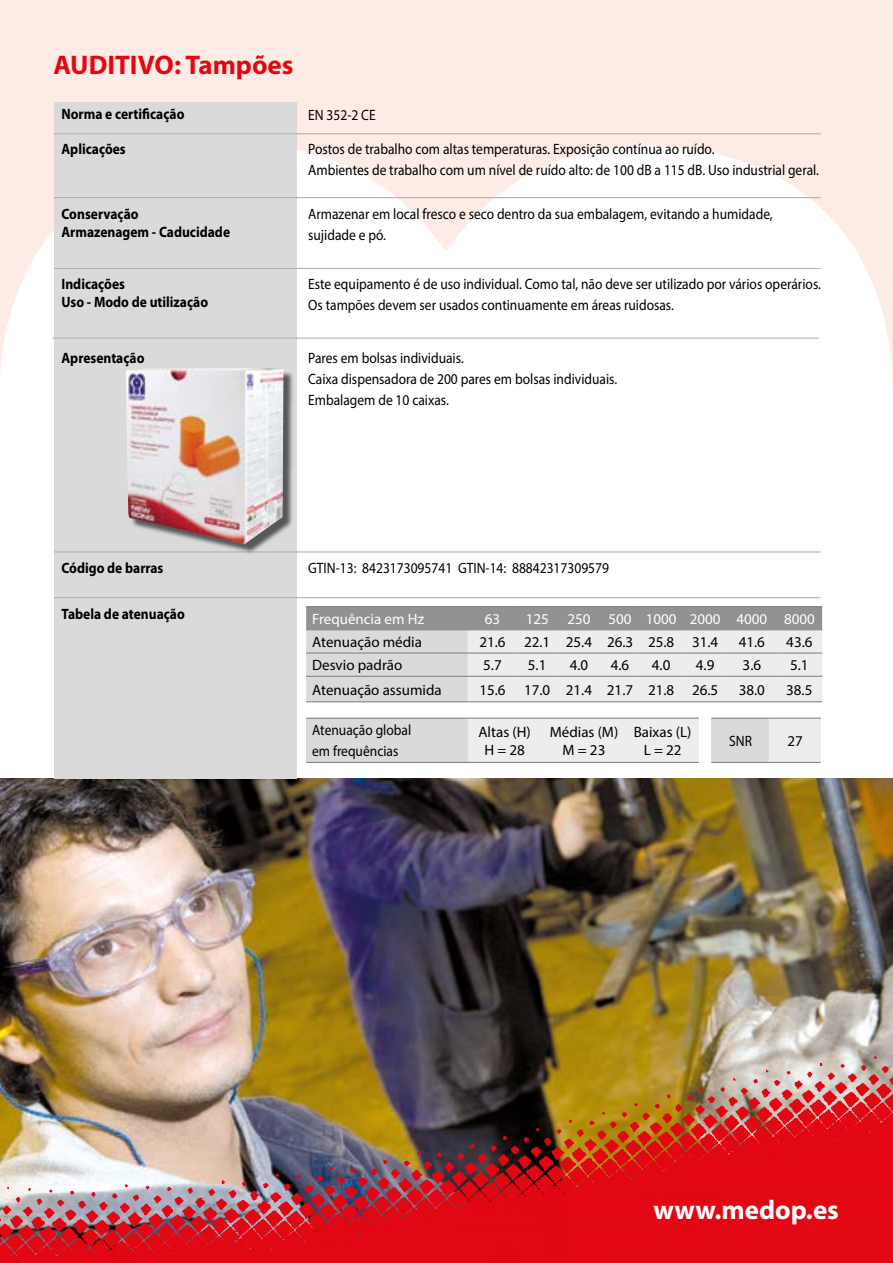
<style>
.page{position:relative;width:893px;height:1263px;background:#fff}
.page>*{position:absolute;margin:0;border:0;box-sizing:border-box;transform-origin:0 0}
.t1{font:700 27px "Myriad Pro";color:#e30613}
.t2{font:700 27px "Myriad Pro";color:#fff}
.t3{font:15px/21px "Myriad Pro";color:#000;scale:.9 1}
.t4{font:15px/18px "Myriad Pro";color:#000;text-align:center}
.t5{font:700 15px/18px "Myriad Pro";color:#000;scale:.9 1}
.t6{font:15px "Myriad Pro";color:#fff}
</style>
<div class="page">
<img style="left:0;top:778px;width:893px;height:278px">
<img style="left:0;top:1056px;width:893px;height:207px">
<svg style="left:0;top:0;width:893px;height:392px;fill:#fdece5"></svg>
<div style="left:54px;top:102px;width:242px;height:676px;background:#dadada"></div>
<hr style="left:54px;top:597px;width:767px;height:1px;background:#b3b2b2">
<hr style="left:54px;top:551px;width:767px;height:1px;background:#b3b2b2">
<hr style="left:52px;top:338px;width:767px;height:1px;background:#b3b2b2">
<hr style="left:54px;top:197px;width:767px;height:1px;background:#b3b2b2">
<hr style="left:54px;top:268px;width:767px;height:1px;background:#b3b2b2">
<hr style="left:54px;top:133px;width:767px;height:1px;background:#b3b2b2">
<div style="left:128px;top:370px;width:165px;height:183px;background:#000;opacity:.6"></div>
<img style="left:126px;top:368px;width:157px;height:176px">
<svg style="left:306px;top:607px;width:516px;height:94px;background:#d1d1d1"></svg>
<hr style="left:306px;top:606px;width:162px;height:1px;background:#878787">
<hr style="left:468px;top:606px;width:49px;height:1px;background:#878787">
<hr style="left:517px;top:606px;width:40px;height:1px;background:#878787">
<hr style="left:557px;top:606px;width:44px;height:1px;background:#878787">
<hr style="left:601px;top:606px;width:38px;height:1px;background:#878787">
<hr style="left:639px;top:606px;width:44px;height:1px;background:#878787">
<hr style="left:683px;top:606px;width:44px;height:1px;background:#878787">
<hr style="left:727px;top:606px;width:50px;height:1px;background:#878787">
<hr style="left:777px;top:606px;width:45px;height:1px;background:#878787">
<hr style="left:306px;top:629px;width:162px;height:1px;background:#878787">
<hr style="left:468px;top:629px;width:49px;height:1px;background:#878787">
<hr style="left:517px;top:629px;width:40px;height:1px;background:#878787">
<hr style="left:557px;top:629px;width:44px;height:1px;background:#878787">
<hr style="left:601px;top:629px;width:38px;height:1px;background:#878787">
<hr style="left:639px;top:629px;width:44px;height:1px;background:#878787">
<hr style="left:683px;top:629px;width:44px;height:1px;background:#878787">
<hr style="left:727px;top:629px;width:50px;height:1px;background:#878787">
<hr style="left:777px;top:629px;width:45px;height:1px;background:#878787">
<hr style="left:306px;top:652px;width:162px;height:2px;background:#878787">
<hr style="left:468px;top:652px;width:49px;height:2px;background:#878787">
<hr style="left:517px;top:652px;width:40px;height:2px;background:#878787">
<hr style="left:557px;top:652px;width:44px;height:2px;background:#878787">
<hr style="left:601px;top:652px;width:38px;height:2px;background:#878787">
<hr style="left:639px;top:652px;width:44px;height:2px;background:#878787">
<hr style="left:683px;top:652px;width:44px;height:2px;background:#878787">
<hr style="left:727px;top:652px;width:50px;height:2px;background:#878787">
<hr style="left:777px;top:652px;width:45px;height:2px;background:#878787">
<hr style="left:306px;top:676px;width:162px;height:1px;background:#878787">
<hr style="left:468px;top:676px;width:49px;height:1px;background:#878787">
<hr style="left:517px;top:676px;width:40px;height:1px;background:#878787">
<hr style="left:557px;top:676px;width:44px;height:1px;background:#878787">
<hr style="left:601px;top:676px;width:38px;height:1px;background:#878787">
<hr style="left:639px;top:676px;width:44px;height:1px;background:#878787">
<hr style="left:683px;top:676px;width:44px;height:1px;background:#878787">
<hr style="left:727px;top:676px;width:50px;height:1px;background:#878787">
<hr style="left:777px;top:676px;width:45px;height:1px;background:#878787">
<hr style="left:306px;top:701px;width:162px;height:1px;background:#878787">
<hr style="left:468px;top:701px;width:49px;height:1px;background:#878787">
<hr style="left:517px;top:701px;width:40px;height:1px;background:#878787">
<hr style="left:557px;top:701px;width:44px;height:1px;background:#878787">
<hr style="left:601px;top:701px;width:38px;height:1px;background:#878787">
<hr style="left:639px;top:701px;width:44px;height:1px;background:#878787">
<hr style="left:683px;top:701px;width:44px;height:1px;background:#878787">
<hr style="left:727px;top:701px;width:50px;height:1px;background:#878787">
<hr style="left:777px;top:701px;width:45px;height:1px;background:#878787">
<div style="left:306px;top:718px;width:162px;height:44px;background:#dadada"></div>
<div style="left:468px;top:719px;width:231px;height:43px;background:#ededed"></div>
<hr style="left:306px;top:718px;width:162px;height:1px;background:#878787">
<hr style="left:468px;top:718px;width:73px;height:1px;background:#878787">
<hr style="left:541px;top:718px;width:85px;height:1px;background:#878787">
<hr style="left:626px;top:718px;width:73px;height:1px;background:#878787">
<hr style="left:306px;top:762px;width:162px;height:1px;background:#878787">
<hr style="left:468px;top:762px;width:73px;height:1px;background:#878787">
<hr style="left:541px;top:762px;width:85px;height:1px;background:#878787">
<hr style="left:626px;top:762px;width:73px;height:1px;background:#878787">
<div style="left:711px;top:718px;width:59px;height:44px;background:#dadada"></div>
<div style="left:770px;top:718px;width:51px;height:44px;background:#ededed"></div>
<hr style="left:711px;top:718px;width:59px;height:1px;background:#878787">
<hr style="left:770px;top:718px;width:51px;height:1px;background:#878787">
<hr style="left:711px;top:762px;width:59px;height:1px;background:#878787">
<hr style="left:770px;top:762px;width:51px;height:1px;background:#878787">
<h1 class="t1" style="left:54px;top:50px;width:242px">AUDITIVO: Tampões</h1>
<p class="t5" style="left:62px;top:106px;width:138px">Norma e certificação</p>
<p class="t5" style="left:62px;top:140px;width:73px">Aplicações</p>
<p class="t5" style="left:62px;top:205px;width:189px">Conservação<br>Armazenagem - Caducidade</p>
<p class="t5" style="left:62px;top:275px;width:164px">Indicações<br>Uso - Modo de utilização</p>
<p class="t5" style="left:62px;top:349px;width:94px">Apresentação</p>
<p class="t3" style="left:308px;top:104px;width:77px">EN 352-2 CE</p>
<p class="t3" style="left:308px;top:138px;width:569px">Postos de trabalho com altas temperaturas. Exposição contínua ao ruído.<br>Ambientes de trabalho com um nível de ruído alto: de 100 dB a 115 dB. Uso industrial geral.</p>
<p class="t3" style="left:308px;top:203px;width:518px">Armazenar em local fresco e seco dentro da sua embalagem, evitando a humidade, sujidade e pó.</p>
<p class="t3" style="left:308px;top:274px;width:571px">Este equipamento é de uso individual. Como tal, não deve ser utilizado por vários operários.<br>Os tampões devem ser usados continuamente em áreas ruidosas.</p>
<p class="t3" style="left:308px;top:348px;width:345px">Pares em bolsas individuais.<br>Caixa dispensadora de 200 pares em bolsas individuais.<br>Embalagem de 10 caixas.</p>
<p class="t5" style="left:62px;top:559px;width:115px">Código de barras</p>
<p class="t5" style="left:62px;top:605px;width:139px">Tabela de atenuação</p>
<p class="t3" style="left:308px;top:557px;width:336px">GTIN-13: 8423173095741 GTIN-14: 88842317309579</p>
<p class="t6" style="left:312px;top:609px;width:113px">Frequência em Hz</p>
<p class="t6" style="left:485px;top:609px;width:17px">63</p>
<p class="t6" style="left:526px;top:609px;width:291px">125 250 500 1000 2000 4000 8000</p>
<p class="t4" style="left:312px;top:633px;width:111px">Atenuação média</p>
<p class="t4" style="left:479px;top:633px;width:240px">21.6 22.1 25.4 26.3 25.8 31.4</p>
<p class="t4" style="left:739px;top:633px;width:28px">41.6</p>
<p class="t4" style="left:786px;top:633px;width:28px">43.6</p>
<p class="t4" style="left:312px;top:656px;width:92px">Desvio padrão</p>
<p class="t4" style="left:483px;top:656px;width:20px">5.7</p>
<p class="t4" style="left:528px;top:656px;width:20px">5.1</p>
<p class="t4" style="left:570px;top:656px;width:20px">4.0</p>
<p class="t4" style="left:611px;top:656px;width:20px">4.6</p>
<p class="t4" style="left:652px;top:656px;width:20px">4.0</p>
<p class="t4" style="left:696px;top:656px;width:20px">4.9</p>
<p class="t4" style="left:743px;top:656px;width:20px">3.6</p>
<p class="t4" style="left:790px;top:656px;width:20px">5.1</p>
<p class="t4" style="left:312px;top:680px;width:131px">Atenuação assumida</p>
<p class="t4" style="left:479px;top:680px;width:240px">15.6 17.0 21.4 21.7 21.8 26.5</p>
<p class="t4" style="left:739px;top:680px;width:28px">38.0</p>
<p class="t4" style="left:786px;top:680px;width:28px">38.5</p>
<p class="t3" style="left:312px;top:720px;width:112px">Atenuação global em frequências</p>
<p class="t4" style="left:478px;top:723px;width:54px">Altas (H)<br>H = 28</p>
<p class="t4" style="left:550px;top:723px;width:70px">Médias (M)<br>M = 23</p>
<p class="t4" style="left:634px;top:723px;width:59px">Baixas (L)<br>L = 22</p>
<p class="t3" style="left:729px;top:730px;width:27px">SNR</p>
<p class="t4" style="left:787px;top:732px;width:17px">27</p>
<h1 class="t2" style="left:653px;top:1194px;width:187px">www.medop.es</h1>
</div>
